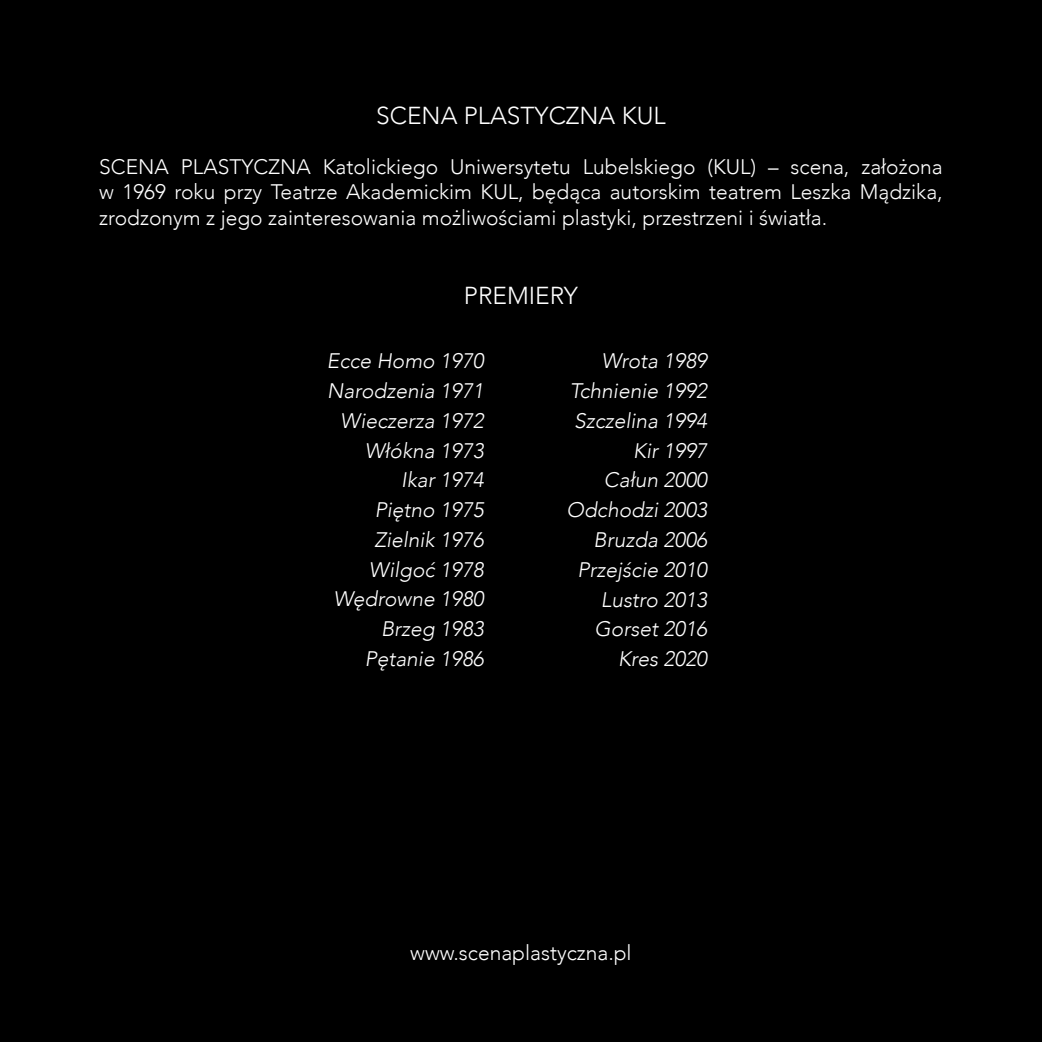
<style>
.page{position:relative;width:1042px;height:1042px;background:#000}
.page>*{position:absolute;margin:0;border:0;box-sizing:border-box;transform-origin:0 0}
.t1{font:300 24.5px "Avenir";color:#fff}
.t2{font:italic 300 21px/29.8px "Avenir";color:#fff;text-align:right}
.t3{font:300 21px/25.2px "Avenir";color:#fff;text-align:justify}
</style>
<div class="page">
<p class="t1" style="left:376px;top:101px;width:291px">SCENA PLASTYCZNA KUL</p>
<p class="t3" style="left:99px;top:154px;width:845px">SCENA PLASTYCZNA Katolickiego Uniwersytetu Lubelskiego (KUL) – scena, założona w 1969 roku przy Teatrze Akademickim KUL, będąca autorskim teatrem Leszka Mądzika, zrodzonym z jego zainteresowania możliwościami plastyki, przestrzeni i światła.</p>
<p class="t1" style="left:464px;top:281px;width:116px">PREMIERY</p>
<p class="t2" style="left:327px;top:346px;width:158px">Ecce Homo 1970<br>Narodzenia 1971<br>Wieczerza 1972<br>Włókna 1973<br>Ikar 1974<br>Piętno 1975<br>Zielnik 1976<br>Wilgoć 1978<br>Wędrowne 1980<br>Brzeg 1983<br>Pętanie 1986</p>
<p class="t2" style="left:567px;top:346px;width:142px">Wrota 1989<br>Tchnienie 1992<br>Szczelina 1994<br>Kir 1997<br>Całun 2000<br>Odchodzi 2003<br>Bruzda 2006<br>Przejście 2010<br>Lustro 2013<br>Gorset 2016<br>Kres 2020</p>
<p class="t3" style="left:410px;top:940px;width:223px">www.scenaplastyczna.pl</p>
</div>
